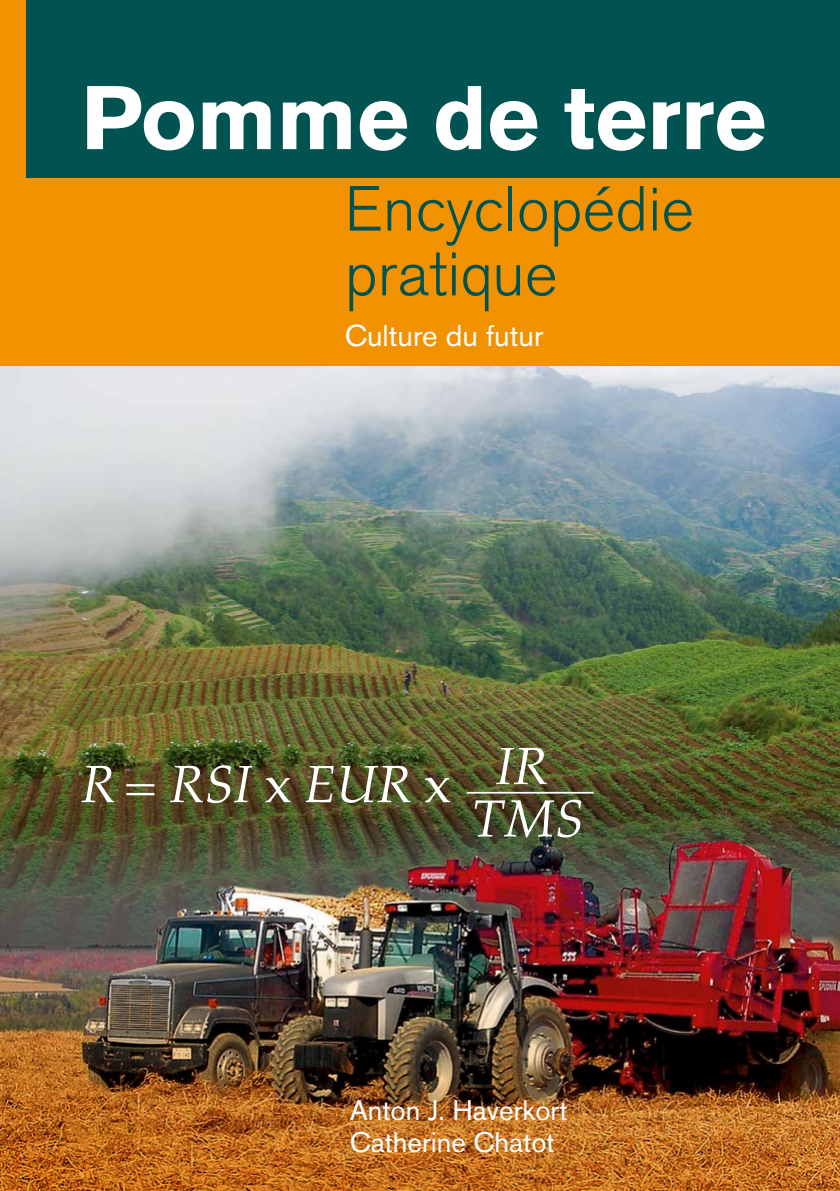
<style>
.page{position:relative;width:840px;height:1191px;background:#fff}
.page>*{position:absolute;margin:0;border:0;box-sizing:border-box;transform-origin:0 0}
.t1{font:700 89.2px "Akzidenz Grotesk BE";color:#fff}
.t2{font:300 63px/64.8px "Akzidenz Grotesk BE";color:#005351}
.t3{font:29.8px "Akzidenz Grotesk BE";color:#fff}
.t4{font:28px/31.6px "Akzidenz Grotesk BE";color:#fff}
</style>
<div class="page">
<div style="left:0;top:0;width:839px;height:366px;background:#f39200"></div>
<div style="left:27px;top:0;width:812px;height:177px;background:#005351"></div>
<img style="left:0;top:366px;width:839px;height:825px">
<hr style="left:466px;top:792px;width:127px;height:1px;background:#fff">
<svg style="left:474px;top:799px;width:107px;height:38px"></svg>
<svg style="left:496px;top:748px;width:50px;height:36px"></svg>
<img style="left:81px;top:765px;width:329px;height:38px">
<svg style="left:425px;top:777px;width:24px;height:25px"></svg>
<h1 class="t1" style="left:81px;top:66px;width:686px">Pomme de terre</h1>
<h2 class="t2" style="left:344px;top:178px;width:351px">Encyclopédie pratique</h2>
<p class="t3" style="left:344px;top:318px;width:200px">Culture du futur</p>
<p class="t4" style="left:349px;top:1094px;width:219px">Anton J. Haverkort<br>Catherine Chatot</p>
</div>
